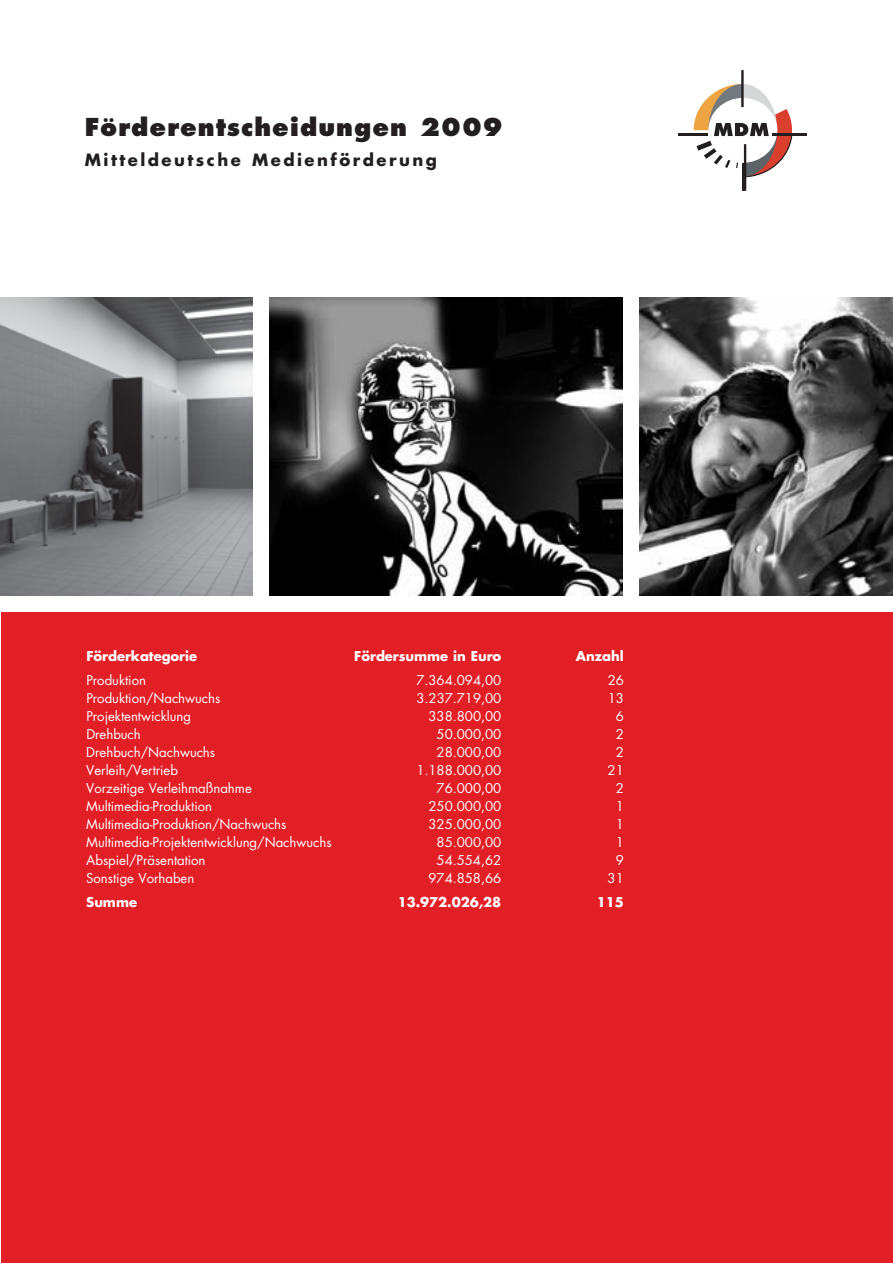
<style>
.page{position:relative;width:893px;height:1263px;background:#fff}
.page>*{position:absolute;margin:0;border:0;box-sizing:border-box;transform-origin:0 0}
.t1{font:800 24px "Futura LT";letter-spacing:.04em;color:#231f20}
.t2{font:700 16.5px "Futura LT";letter-spacing:.15em;color:#231f20}
.t3{font:13.2px "Futura LT";letter-spacing:-.005em;color:#fff}
.t4{font:700 13.2px "Futura LT";letter-spacing:-.005em;color:#fff}
</style>
<div class="page">
<div style="left:1px;top:612px;width:891px;height:651px;background:#e31f26"></div>
<hr style="left:741px;top:70px;width:3px;height:37px;background:#231f20">
<hr style="left:679px;top:134px;width:29px;height:2px;background:#231f20">
<hr style="left:772px;top:134px;width:35px;height:2px;background:#231f20">
<hr style="left:744px;top:144px;width:2px;height:47px;background:#231f20">
<hr style="left:742px;top:163px;width:3px;height:28px;background:#231f20">
<svg style="left:691px;top:84px;width:108px;height:94px"></svg>
<img style="left:270px;top:298px;width:353px;height:297px">
<img style="left:0;top:298px;width:253px;height:297px">
<img style="left:640px;top:298px;width:252px;height:297px">
<h1 class="t1" style="left:85px;top:117px;width:420px">Förderentscheidungen 2009</h1>
<p class="t2" style="left:85px;top:152px;width:354px">Mitteldeutsche Medienförderung</p>
<p class="t4" style="left:86px;top:650px;width:112px">Förderkategorie</p>
<p class="t4" style="left:354px;top:650px;width:149px">Fördersumme in Euro</p>
<p class="t4" style="left:576px;top:650px;width:49px">Anzahl</p>
<p class="t3" style="left:86px;top:674px;width:61px">Produktion</p>
<p class="t3" style="left:416px;top:674px;width:86px">7.364.094,00</p>
<p class="t3" style="left:608px;top:674px;width:18px">26</p>
<p class="t3" style="left:86px;top:692px;width:136px">Produktion/Nachwuchs</p>
<p class="t3" style="left:416px;top:692px;width:86px">3.237.719,00</p>
<p class="t3" style="left:608px;top:692px;width:18px">13</p>
<p class="t3" style="left:86px;top:710px;width:106px">Projektentwicklung</p>
<p class="t3" style="left:428px;top:710px;width:74px">338.800,00</p>
<p class="t3" style="left:616px;top:710px;width:10px">6</p>
<p class="t3" style="left:86px;top:728px;width:56px">Drehbuch</p>
<p class="t3" style="left:437px;top:728px;width:66px">50.000,00</p>
<p class="t3" style="left:616px;top:728px;width:10px">2</p>
<p class="t3" style="left:86px;top:746px;width:130px">Drehbuch/Nachwuchs</p>
<p class="t3" style="left:437px;top:746px;width:66px">28.000,00</p>
<p class="t3" style="left:616px;top:746px;width:10px">2</p>
<p class="t3" style="left:86px;top:764px;width:93px">Verleih/Vertrieb</p>
<p class="t3" style="left:416px;top:764px;width:86px">1.188.000,00</p>
<p class="t3" style="left:608px;top:764px;width:18px">21</p>
<p class="t3" style="left:86px;top:782px;width:167px">Vorzeitige Verleihmaßnahme</p>
<p class="t3" style="left:437px;top:782px;width:66px">76.000,00</p>
<p class="t3" style="left:616px;top:782px;width:10px">2</p>
<p class="t3" style="left:86px;top:800px;width:127px">Multimedia-Produktion</p>
<p class="t3" style="left:428px;top:800px;width:74px">250.000,00</p>
<p class="t3" style="left:616px;top:800px;width:10px">1</p>
<p class="t3" style="left:86px;top:818px;width:202px">Multimedia-Produktion/Nachwuchs</p>
<p class="t3" style="left:428px;top:818px;width:74px">325.000,00</p>
<p class="t3" style="left:616px;top:818px;width:10px">1</p>
<p class="t3" style="left:86px;top:836px;width:247px">Multimedia-Projektentwicklung/Nachwuchs</p>
<p class="t3" style="left:437px;top:836px;width:66px">85.000,00</p>
<p class="t3" style="left:616px;top:836px;width:10px">1</p>
<p class="t3" style="left:86px;top:854px;width:121px">Abspiel/Präsentation</p>
<p class="t3" style="left:437px;top:854px;width:66px">54.554,62</p>
<p class="t3" style="left:616px;top:854px;width:10px">9</p>
<p class="t3" style="left:86px;top:872px;width:110px">Sonstige Vorhaben</p>
<p class="t3" style="left:428px;top:872px;width:74px">974.858,66</p>
<p class="t3" style="left:607px;top:872px;width:18px">31</p>
<p class="t4" style="left:86px;top:896px;width:52px">Summe</p>
<p class="t4" style="left:398px;top:896px;width:105px">13.972.026,28</p>
<p class="t4" style="left:597px;top:896px;width:29px">115</p>
</div>
